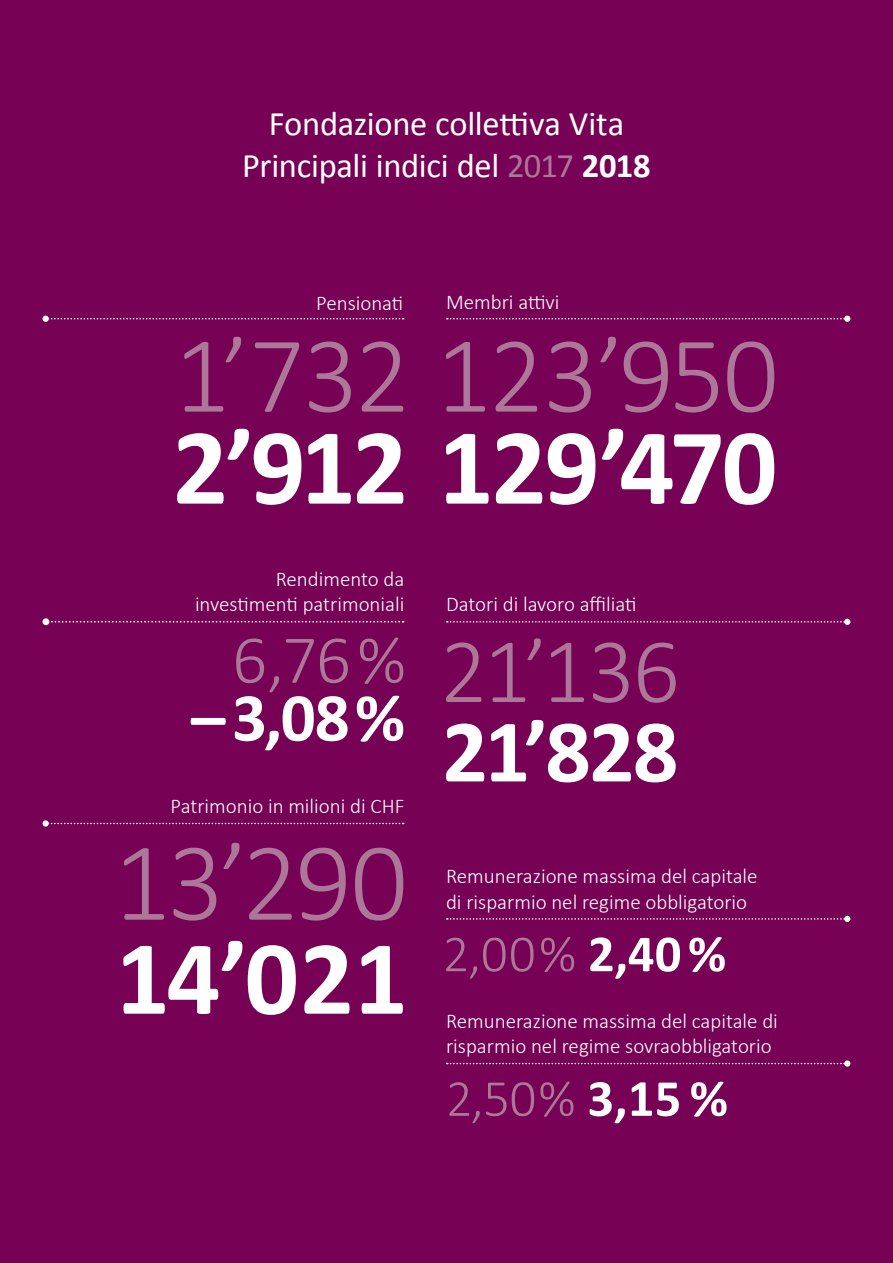
<style>
.page{position:relative;width:893px;height:1263px;background:#760155}
.page>*{position:absolute;margin:0;border:0;box-sizing:border-box;transform-origin:0 0}
.t1{font:300 112.5px "Calibri";color:#ac7799}
.t2{font:300 109.5px "Calibri";letter-spacing:-.025em;color:#ac7799}
.t3{font:700 109.5px "Calibri";letter-spacing:-.03em;color:#fff}
.t4{font:700 106.5px "Calibri";color:#fff}
.t5{font:300 93px "Calibri";color:#ac7799}
.t6{font:700 90px "Calibri";color:#fff}
.t7{font:700 69px "Calibri";color:#fff}
.t8{font:300 69px "Calibri";color:#ac7799}
.t9{font:300 52.5px "Calibri";color:#ac7799}
.t10{font:34.5px/41.4px "Calibri";letter-spacing:-.01em;color:#fff;text-align:center}
.t11{font:300 21px/25.5px "Calibri";color:#fff}
.s1{color:#ac7799}
.s2{font-weight:700}
.s3{font-weight:700;color:#fff}
</style>
<div class="page">
<svg style="left:43px;top:316px;width:361px;height:6px"></svg>
<svg style="left:447px;top:316px;width:403px;height:6px"></svg>
<svg style="left:49px;top:621px;width:355px;height:2px"></svg>
<div style="left:43px;top:618px;width:6px;height:7px;background:#fff;border-radius:50%"></div>
<svg style="left:447px;top:619px;width:403px;height:6px"></svg>
<svg style="left:447px;top:916px;width:403px;height:6px"></svg>
<svg style="left:447px;top:1063px;width:397px;height:1px"></svg>
<div style="left:844px;top:1060px;width:6px;height:7px;background:#fff;border-radius:50%"></div>
<svg style="left:43px;top:820px;width:361px;height:6px"></svg>
<h3 class="t10" style="left:242px;top:103px;width:410px">Fondazione collettiva Vita<br>Principali indici del <span class="s1">2017</span> <span class="s2">2018</span></h3>
<p class="t11" style="left:446px;top:288px;width:115px">Membri attivi</p>
<p class="t11" style="left:316px;top:289px;width:89px">Pensionati</p>
<h2 class="t2" style="left:174px;top:307px;width:606px">1’732 123’950</h2>
<h2 class="t3" style="left:172px;top:397px;width:606px">2’912 129’470</h2>
<p class="t11" style="left:195px;top:565px;width:211px;text-align:right">Rendimento da investimenti patrimoniali</p>
<h3 class="t8" style="left:232px;top:617px;width:175px">6,76%</h3>
<h3 class="t7" style="left:191px;top:673px;width:216px">– 3,08 %</h3>
<p class="t11" style="left:171px;top:792px;width:235px">Patrimonio in milioni di CHF</p>
<h1 class="t1" style="left:114px;top:812px;width:296px">13’290</h1>
<h3 class="t4" style="left:116px;top:910px;width:294px">14’021</h3>
<p class="t11" style="left:446px;top:591px;width:192px">Datori di lavoro affiliati</p>
<h3 class="t5" style="left:440px;top:613px;width:241px">21’136</h3>
<h3 class="t6" style="left:442px;top:694px;width:238px">21’828</h3>
<p class="t11" style="left:446px;top:862px;width:313px">Remunerazione massima del capitale di risparmio nel regime obbligatorio</p>
<h3 class="t9" style="left:443px;top:921px;width:285px">2,00% <span class="s3">2,40 %</span></h3>
<p class="t11" style="left:446px;top:1007px;width:333px">Remunerazione massima del capitale di risparmio nel regime sovraobbligatorio</p>
<h3 class="t9" style="left:446px;top:1066px;width:283px">2,50% <span class="s3">3,15 %</span></h3>
</div>
